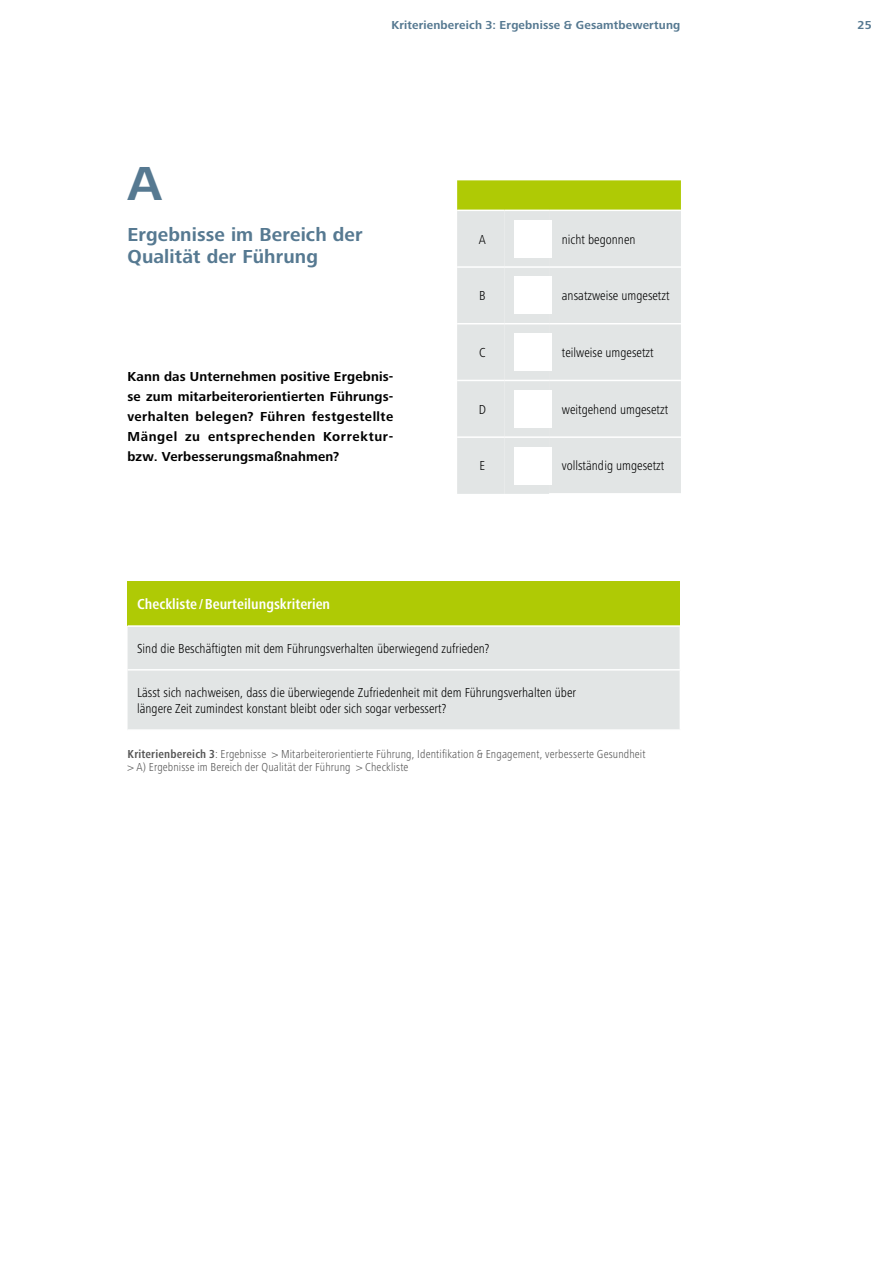
<style>
.page{position:relative;width:893px;height:1263px;background:#fff}
.page>*{position:absolute;margin:0;border:0;box-sizing:border-box;transform-origin:0 0}
.t1{font:700 49.5px "Frutiger Next Pro";color:#567991}
.t2{font:700 19.5px/22.5px "Frutiger Next Pro";letter-spacing:.005em;color:#567991}
.t3{font:700 condensed 15px "Frutiger Next Pro";color:#fff}
.t4{font:300 condensed 13.5px/16.5px "Frutiger Next Pro";color:#000}
.t5{font:700 13.5px/20.1px "Frutiger Next Pro";letter-spacing:.03em;color:#000;text-align:justify}
.t6{font:300 condensed 12px/13.5px "Frutiger Next Pro";letter-spacing:.01em;color:#565656}
.t7{font:700 12px "Frutiger Next Pro";letter-spacing:.015em;color:#567991}
.s1{font-weight:700}
</style>
<div class="page">
<div style="left:128px;top:581px;width:552px;height:45px;background:#afca05"></div>
<div style="left:128px;top:627px;width:552px;height:102px;background:#e2e5e5"></div>
<hr style="left:128px;top:669px;width:553px;height:1px;background:#fff">
<hr style="left:128px;top:625px;width:553px;height:2px;background:#fff">
<svg style="left:457px;top:180px;width:224px;height:314px;background:#dce2cd"></svg>
<hr style="left:549px;top:493px;width:132px;height:2px;background:#fff">
<hr style="left:457px;top:436px;width:48px;height:2px;background:#fff">
<hr style="left:505px;top:436px;width:44px;height:2px;background:#fff">
<hr style="left:549px;top:436px;width:132px;height:2px;background:#fff">
<hr style="left:457px;top:266px;width:48px;height:2px;background:#fff">
<hr style="left:505px;top:266px;width:44px;height:2px;background:#fff">
<hr style="left:549px;top:266px;width:132px;height:2px;background:#fff">
<hr style="left:457px;top:323px;width:48px;height:1px;background:#fff">
<hr style="left:505px;top:323px;width:44px;height:1px;background:#fff">
<hr style="left:549px;top:323px;width:132px;height:1px;background:#fff">
<hr style="left:457px;top:380px;width:48px;height:1px;background:#fff">
<hr style="left:505px;top:380px;width:44px;height:1px;background:#fff">
<hr style="left:549px;top:380px;width:132px;height:1px;background:#fff">
<hr style="left:457px;top:210px;width:48px;height:1px;background:#fff">
<hr style="left:505px;top:210px;width:44px;height:1px;background:#fff">
<hr style="left:549px;top:210px;width:132px;height:1px;background:#fff">
<div style="left:514px;top:220px;width:38px;height:37px;background:#fff"></div>
<div style="left:514px;top:277px;width:38px;height:37px;background:#fff"></div>
<div style="left:514px;top:333px;width:38px;height:38px;background:#fff"></div>
<div style="left:514px;top:390px;width:38px;height:38px;background:#fff"></div>
<div style="left:514px;top:447px;width:38px;height:37px;background:#fff"></div>
<p class="t7" style="left:391px;top:18px;width:290px">Kriterienbereich 3: Ergebnisse &amp; Gesamtbewertung</p>
<p class="t7" style="left:858px;top:18px;width:16px">25</p>
<h1 class="t1" style="left:128px;top:156px;width:36px">A</h1>
<h2 class="t2" style="left:128px;top:223px;width:237px">Ergebnisse im Bereich der<br>Qualität der Führung</h2>
<p class="t4" style="left:479px;top:231px;width:9px">A</p>
<p class="t4" style="left:562px;top:231px;width:75px">nicht begonnen</p>
<p class="t4" style="left:479px;top:287px;width:8px">B</p>
<p class="t4" style="left:562px;top:287px;width:109px">ansatzweise umgesetzt</p>
<p class="t4" style="left:479px;top:344px;width:8px">C</p>
<p class="t4" style="left:562px;top:344px;width:93px">teilweise umgesetzt</p>
<p class="t5" style="left:127px;top:366px;width:267px">Kann das Unternehmen positive Ergebnis&shy;se zum mitarbeiterorientierten Führungs&shy;verhalten belegen? Führen festgestellte Mängel zu entsprechenden Korrektur&shy;bzw. Verbesserungsmaßnahmen?</p>
<p class="t4" style="left:479px;top:401px;width:9px">D</p>
<p class="t4" style="left:562px;top:401px;width:108px">weitgehend umgesetzt</p>
<p class="t4" style="left:480px;top:458px;width:7px">E</p>
<p class="t4" style="left:562px;top:458px;width:104px">vollständig umgesetzt</p>
<p class="t3" style="left:137px;top:595px;width:195px">Checkliste /Beurteilungskriterien</p>
<p class="t4" style="left:137px;top:640px;width:354px">Sind die Beschäftigten mit dem Führungsverhalten überwiegend zufrieden?</p>
<p class="t4" style="left:137px;top:684px;width:440px">Lässt sich nachweisen, dass die überwiegende Zufriedenheit mit dem Führungsverhalten über längere Zeit zumindest konstant bleibt oder sich sogar verbessert?</p>
<p class="t6" style="left:128px;top:747px;width:520px"><span class="s1">Kriterienbereich 3</span>: Ergebnisse &gt; Mitarbeiterorientierte Führung, Identifikation &amp; Engagement, verbesserte Gesundheit &gt; A) Ergebnisse im Bereich der Qualität der Führung &gt; Checkliste</p>
</div>
